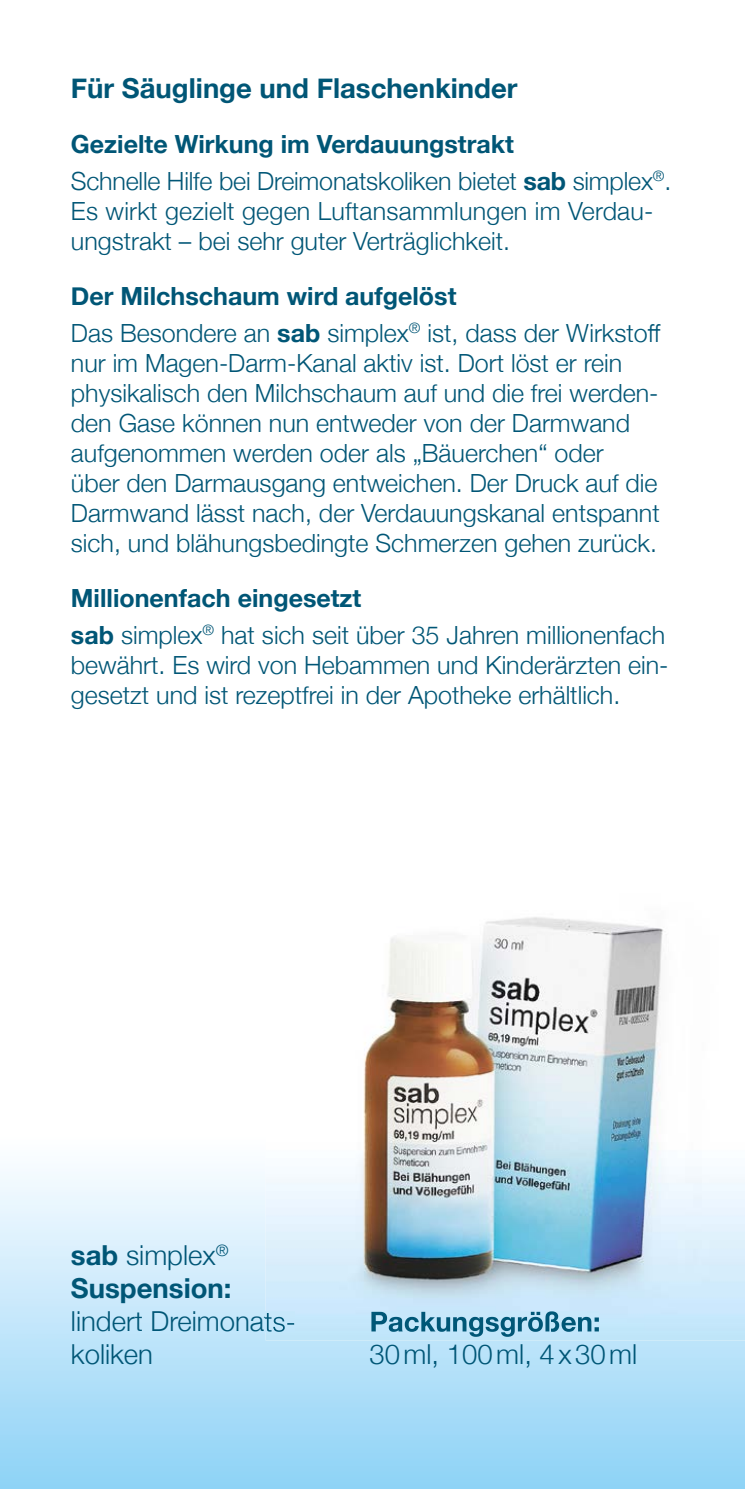
<style>
.page{position:relative;width:745px;height:1489px;background:#fff}
.page>*{position:absolute;margin:0;border:0;box-sizing:border-box;transform-origin:0 0}
.t1{font:700 27.5px/33px "Helvetica Neue";color:#005676}
.t2{font:300 27.5px/33px "Helvetica Neue";color:#005676}
.t3{font:300 25px/30px "Helvetica Neue";color:#005676}
.s1{font-weight:700}
.s2{font-weight:300}
</style>
<div class="page">
<svg style="left:0;top:1171px;width:744px;height:317px;background:#b4e1f9"></svg>
<div style="left:73px;top:1311px;width:192px;height:20px;background:#c5e7fb"></div>
<img style="left:265px;top:917px;width:479px;height:423px">
<img style="left:265px;top:1311px;width:29px;height:20px">
<img style="left:371px;top:1311px;width:227px;height:25px">
<p class="t1" style="left:71px;top:72px;width:448px">Für Säuglinge und Flaschenkinder</p>
<p class="t3" style="left:71px;top:123px;width:601px;line-height:37px"><span class="s1">Gezielte Wirkung im Verdauungstrakt<br></span>Schnelle Hilfe bei Dreimonatskoliken bietet <span class="s1">sab</span> simplex<sup>®</sup>.</p>
<p class="t3" style="left:71px;top:194px;width:583px">Es wirkt gezielt gegen Luftansammlungen im Verdau&shy;ungstrakt – bei sehr guter Verträglichkeit.</p>
<p class="t3" style="left:71px;top:275px;width:590px;line-height:37px"><span class="s1">Der Milchschaum wird aufgelöst<br></span>Das Besondere an <span class="s1">sab</span> simplex<sup>®</sup> ist, dass der Wirkstoff</p>
<p class="t3" style="left:71px;top:346px;width:590px">nur im Magen-Darm-Kanal aktiv ist. Dort löst er rein physikalisch den Milchschaum auf und die frei werden&shy;den Gase können nun entweder von der Darmwand aufgenommen werden oder als „Bäuerchen“ oder<br>über den Darmausgang entweichen. Der Druck auf die Darmwand lässt nach, der Verdauungskanal entspannt sich, und blähungsbedingte Schmerzen gehen zurück.</p>
<p class="t3" style="left:71px;top:577px;width:595px;line-height:37px"><span class="s1">Millionenfach eingesetzt<br>sab</span> simplex<sup>®</sup> hat sich seit über 35 Jahren millionenfach</p>
<p class="t3" style="left:71px;top:648px;width:598px">bewährt. Es wird von Hebammen und Kinderärzten ein&shy;gesetzt und ist rezeptfrei in der Apotheke erhältlich.</p>
<p class="t1" style="left:71px;top:1239px;width:162px">sab <span class="s2">simplex</span><sup>®<br></sup>Suspension:</p>
<p class="t2" style="left:71px;top:1302px;width:226px">lindert Dreimonats&shy;koliken</p>
<p class="t2" style="left:369px;top:1335px;width:269px">30 ml, 100 ml, 4 x 30 ml</p>
</div>
